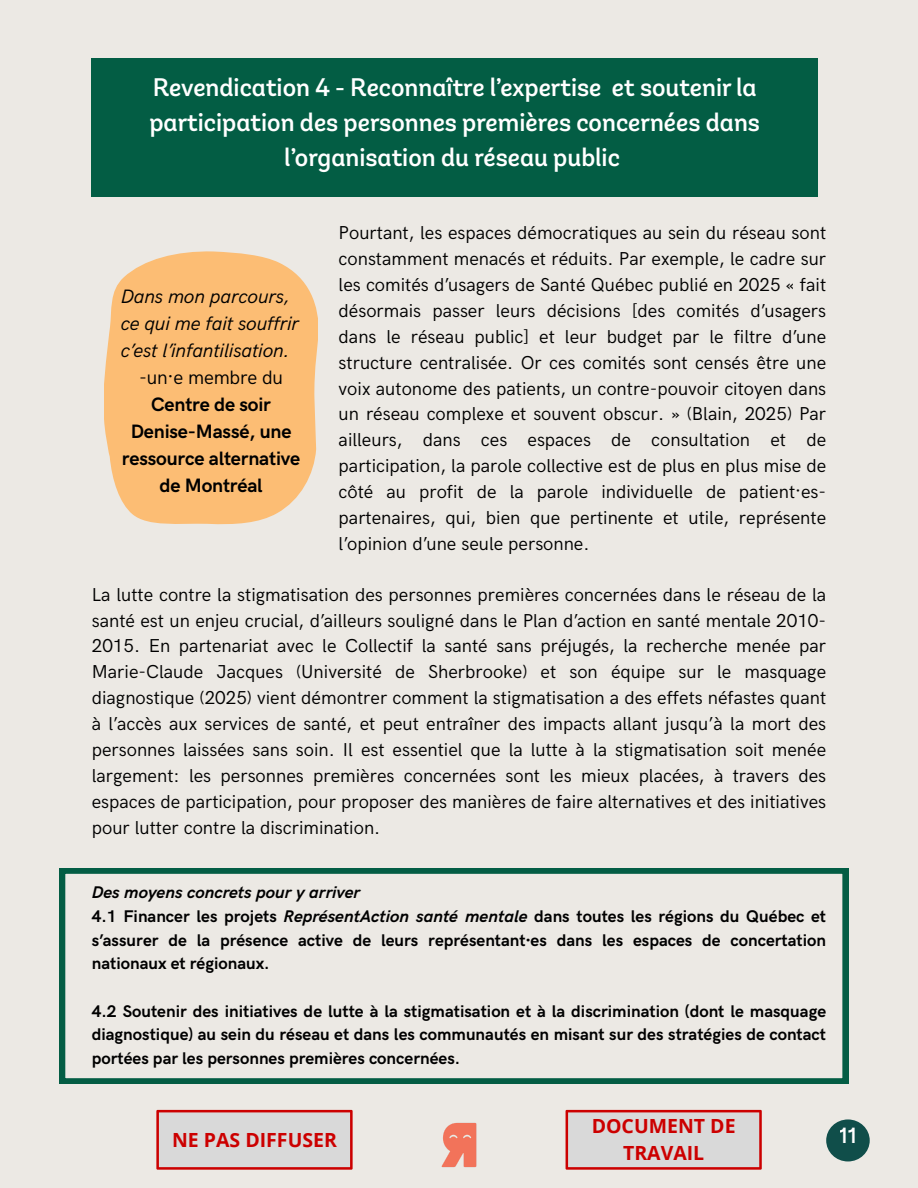
<style>
.page{position:relative;width:918px;height:1188px;background:#ece9e4}
.page>*{position:absolute;margin:0;border:0;box-sizing:border-box;transform-origin:0 0}
.t1{font:500 25.35px/34.8px "Andes Neue Alt 3";color:#fff;text-align:center}
.t2{font:500 21.9px "Andes Neue Alt 3";color:#fff}
.t3{font:italic 19.5px/27px "HK Grotesk";letter-spacing:-.01em;color:#000}
.t4{font:700 19.5px/27px "HK Grotesk";letter-spacing:-.01em;color:#000;text-align:center}
.t5{font:700 19.5px/27px "Open Sans";color:#c00;text-align:center}
.t6{font:19.5px "HK Grotesk";letter-spacing:-.01em;color:#000}
.t7{font:18.75px/25.8px "HK Grotesk";color:#000;text-align:justify}
.t8{font:700 16.95px/23.7px "HK Grotesk";color:#000;text-align:justify}
.t9{font:italic 700 16.95px "HK Grotesk";color:#000}
.s1{font-style:italic}
.s2{font-family:"Noto Sans"}
</style>
<div class="page">
<svg style="left:60px;top:868px;width:788px;height:216px"></svg>
<svg style="left:104px;top:251px;width:214px;height:274px;background:#fac180"></svg>
<div style="left:92px;top:59px;width:726px;height:138px;background:#035d44"></div>
<img style="left:441px;top:1122px;width:36px;height:46px">
<svg style="left:156px;top:1110px;width:197px;height:60px;background:#d7c2c2"></svg>
<svg style="left:566px;top:1110px;width:196px;height:60px;background:#d7c2c2"></svg>
<svg style="left:826px;top:1119px;width:44px;height:42px;fill:#104e4a"></svg>
<p class="t1" style="left:149px;top:70px;width:612px">Revendication 4 - Reconnaître l’expertise et soutenir la participation des personnes premières concernées dans l’organisation du réseau public</p>
<p class="t7" style="left:339px;top:221px;width:489px">Pourtant, les espaces démocratiques au sein du réseau sont constamment menacés et réduits. Par exemple, le cadre sur les comités d’usagers de Santé Québec publié en 2025 « fait désormais passer leurs décisions [des comités d’usagers dans le réseau public] et leur budget par le filtre d’une structure centralisée. Or ces comités sont censés être une voix autonome des patients, un contre-pouvoir citoyen dans un réseau complexe et souvent obscur. » (Blain, 2025) Par ailleurs, dans ces espaces de consultation et de participation, la parole collective est de plus en plus mise de côté au profit de la parole individuelle de patient·es&shy;partenaires, qui, bien que pertinente et utile, représente l’opinion d’une seule personne.</p>
<p class="t7" style="left:92px;top:582px;width:736px">La lutte contre la stigmatisation des personnes premières concernées dans le réseau de la santé est un enjeu crucial, d’ailleurs souligné dans le Plan d’action en santé mentale 2010- 2015. En partenariat avec le Collectif la santé sans préjugés, la recherche menée par Marie-Claude Jacques (Université de Sherbrooke) et son équipe sur le masquage diagnostique (2025) vient démontrer comment la stigmatisation a des effets néfastes quant à l’accès aux services de santé, et peut entraîner des impacts allant jusqu’à la mort des personnes laissées sans soin. Il est essentiel que la lutte à la stigmatisation soit menée largement: les personnes premières concernées sont les mieux placées, à travers des espaces de participation, pour proposer des manières de faire alternatives et des initiatives pour lutter contre la discrimination.</p>
<p class="t3" style="left:121px;top:284px;width:180px">Dans mon parcours, ce qui me fait souffrir c’est l’infantilisation.</p>
<p class="t6" style="left:139px;top:367px;width:146px">-un·e membre du</p>
<p class="t4" style="left:122px;top:392px;width:180px">Centre de soir<br>Denise-Massé, une ressource alternative de Montréal</p>
<p class="t9" style="left:92px;top:883px;width:270px">Des moyens concrets pour y arriver</p>
<p class="t8" style="left:92px;top:905px;width:736px">4.1 Financer les projets <span class="s1">ReprésentAction santé mentale</span> dans toutes les régions du Québec et s’assurer de la présence active de leurs représentant<span class="s2">⸱</span>es dans les espaces de concertation nationaux et régionaux.</p>
<p class="t8" style="left:92px;top:1000px;width:736px">4.2 Soutenir des initiatives de lutte à la stigmatisation et à la discrimination (dont le masquage diagnostique) au sein du réseau et dans les communautés en misant sur des stratégies de contact portées par les personnes premières concernées.</p>
<p class="t5" style="left:172px;top:1126px;width:166px">NE PAS DIFFUSER</p>
<p class="t5" style="left:592px;top:1112px;width:145px">DOCUMENT DE<br>TRAVAIL</p>
<p class="t2" style="left:840px;top:1122px;width:18px">11</p>
</div>
